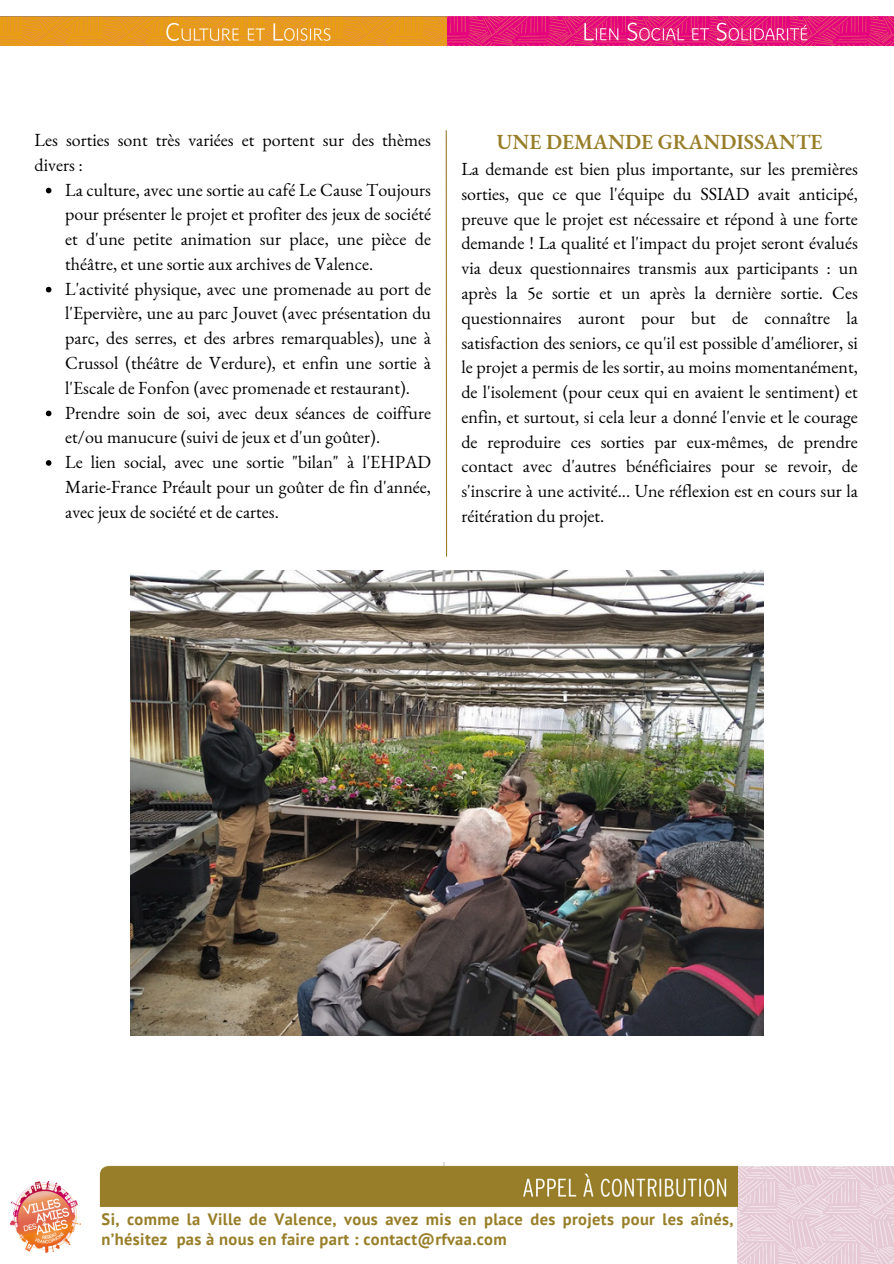
<style>
.page{position:relative;width:894px;height:1264px;background:#fff}
.page>*{position:absolute;margin:0;border:0;box-sizing:border-box;transform-origin:0 0}
.t1{font:600 21px "EB Garamond";color:#987e28}
.t2{font:18px/24.8px "EB Garamond";color:#000;text-align:justify}
.t3{font:700 16.5px/20.2px "PT Sans";letter-spacing:.02em;color:#987e28}
</style>
<div class="page">
<hr style="left:445px;top:131px;width:2px;height:425px;background:#987e28">
<img style="left:737px;top:1166px;width:156px;height:97px">
<img style="left:99px;top:1162px;width:638px;height:45px">
<img style="left:11px;top:1181px;width:70px;height:71px">
<img style="left:0;top:16px;width:893px;height:30px">
<img style="left:130px;top:570px;width:633px;height:465px">
<svg style="left:46px;top:188px;width:5px;height:5px"></svg>
<svg style="left:46px;top:287px;width:5px;height:5px"></svg>
<svg style="left:46px;top:410px;width:5px;height:6px"></svg>
<svg style="left:46px;top:460px;width:5px;height:6px"></svg>
<p class="t2" style="left:35px;top:127px;width:398px">Les sorties sont très variées et portent sur des thèmes divers :</p>
<p class="t2" style="left:65px;top:177px;width:367px">La culture, avec une sortie au café Le Cause Toujours pour présenter le projet et profiter des jeux de société et d'une petite animation sur place, une pièce de théâtre, et une sortie aux archives de Valence.</p>
<p class="t2" style="left:65px;top:276px;width:367px">L'activité physique, avec une promenade au port de l'Epervière, une au parc Jouvet (avec présentation du parc, des serres, et des arbres remarquables), une à Crussol (théâtre de Verdure), et enfin une sortie à l'Escale de Fonfon (avec promenade et restaurant).</p>
<p class="t2" style="left:65px;top:400px;width:367px">Prendre soin de soi, avec deux séances de coiffure et/ou manucure (suivi de jeux et d'un goûter).</p>
<p class="t2" style="left:65px;top:449px;width:367px">Le lien social, avec une sortie "bilan" à l'EHPAD Marie-France Préault pour un goûter de fin d'année, avec jeux de société et de cartes.</p>
<p class="t1" style="left:496px;top:128px;width:327px">UNE DEMANDE GRANDISSANTE</p>
<p class="t2" style="left:461px;top:156px;width:398px">La demande est bien plus importante, sur les premières sorties, que ce que l'équipe du SSIAD avait anticipé, preuve que le projet est nécessaire et répond à une forte demande ! La qualité et l'impact du projet seront évalués via deux questionnaires transmis aux participants : un après la 5e sortie et un après la dernière sortie. Ces questionnaires auront pour but de connaître la satisfaction des seniors, ce qu'il est possible d'améliorer, si le projet a permis de les sortir, au moins momentanément, de l'isolement (pour ceux qui en avaient le sentiment) et enfin, et surtout, si cela leur a donné l'envie et le courage de reproduire ces sorties par eux-mêmes, de prendre contact avec d'autres bénéficiaires pour se revoir, de s'inscrire à une activité... Une réflexion est en cours sur la réitération du projet.</p>
<p class="t3" style="left:102px;top:1208px;width:633px">Si, comme la Ville de Valence, vous avez mis en place des projets pour les aînés, n’hésitez pas à nous en faire part : contact@rfvaa.com</p>
</div>
